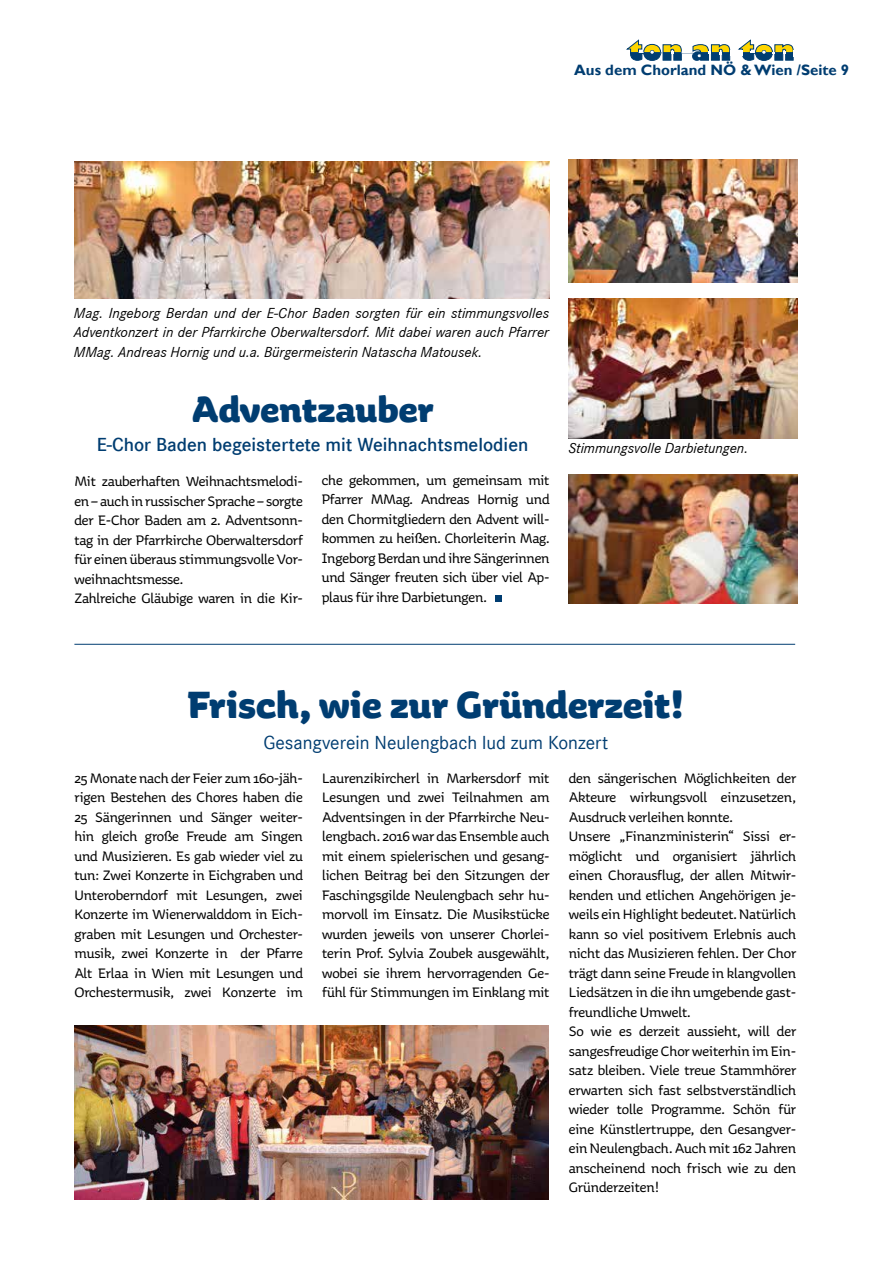
<style>
.page{position:relative;width:893px;height:1263px;background:#fff}
.page>*{position:absolute;margin:0;border:0;box-sizing:border-box;transform-origin:0 0}
.t1{font:800 39px "Aniuk";letter-spacing:.005em;color:#003d71}
.t2{font:800 37.5px "Aniuk";color:#003d71}
.t3{font:600 19.5px "Corporate S";color:#003d71}
.t4{font:19.5px "Corporate S";color:#003d71}
.t5{font:15px/19.5px "Aniuk";letter-spacing:-.015em;color:#000;text-align:justify}
.t6{font:italic 15px/19.5px "Corporate S";color:#000;text-align:justify}
.t7{font:700 15px "Gill Sans";color:#003d71}
</style>
<div class="page">
<svg style="left:626px;top:40px;width:168px;height:21px"></svg>
<img style="left:74px;top:161px;width:476px;height:138px">
<img style="left:568px;top:159px;width:229px;height:123px">
<img style="left:568px;top:298px;width:229px;height:140px">
<div style="left:495px;top:595px;width:6px;height:7px;background:#003d71"></div>
<img style="left:74px;top:1025px;width:475px;height:174px">
<hr style="left:74px;top:644px;width:721px;height:1px;background:#003d71">
<img style="left:568px;top:474px;width:229px;height:130px">
<p class="t7" style="left:574px;top:61px;width:276px">Aus dem Chorland NÖ &amp; Wien /Seite 9</p>
<p class="t6" style="left:74px;top:303px;width:477px">Mag. Ingeborg Berdan und der E-Chor Baden sorgten für ein stimmungsvolles Adventkonzert in der Pfarrkirche Oberwaltersdorf. Mit dabei waren auch Pfarrer MMag. Andreas Hornig und u.a. Bürgermeisterin Natascha Matousek.</p>
<h2 class="t2" style="left:192px;top:386px;width:243px">Adventzauber</h2>
<h3 class="t3" style="left:97px;top:433px;width:433px">E-Chor Baden begeistertete mit Weihnachtsmelodien</h3>
<p class="t5" style="left:74px;top:471px;width:230px;text-align:left">Mit zauberhaften Weihnachtsmelodi&shy;en – auch in russischer Sprache – sorgte der E-Chor Baden am 2. Adventsonn&shy;tag in der Pfarrkirche Oberwaltersdorf für einen überaus stimmungsvolle Vor&shy;weihnachtsmesse.<br>Zahlreiche Gläubige waren in die Kir-</p>
<p class="t5" style="left:322px;top:470px;width:229px">che gekommen, um gemeinsam mit Pfarrer MMag. Andreas Hornig und den Chormitgliedern den Advent will&shy;kommen zu heißen. Chorleiterin Mag.<br>Ingeborg Berdan und ihre Sängerinnen und Sänger freuten sich über viel Ap&shy;plaus für ihre Darbietungen.</p>
<p class="t6" style="left:568px;top:439px;width:181px">Stimmungsvolle Darbietungen.</p>
<h1 class="t1" style="left:188px;top:680px;width:497px">Frisch, wie zur Gründerzeit!</h1>
<h3 class="t4" style="left:263px;top:731px;width:346px">Gesangverein Neulengbach lud zum Konzert</h3>
<p class="t5" style="left:74px;top:768px;width:230px">25 Monate nach der Feier zum 160-jäh&shy;rigen Bestehen des Chores haben die 25 Sängerinnen und Sänger weiter&shy;hin gleich große Freude am Singen und Musizieren. Es gab wieder viel zu tun: Zwei Konzerte in Eichgraben und Unteroberndorf mit Lesungen, zwei Konzerte im Wienerwalddom in Eich&shy;graben mit Lesungen und Orchester&shy;musik, zwei Konzerte in der Pfarre Alt Erlaa in Wien mit Lesungen und Orchestermusik, zwei Konzerte im</p>
<p class="t5" style="left:322px;top:768px;width:229px">Laurenzikircherl in Markersdorf mit Lesungen und zwei Teilnahmen am Adventsingen in der Pfarrkirche Neu&shy;lengbach. 2016 war das Ensemble auch mit einem spielerischen und gesang&shy;lichen Beitrag bei den Sitzungen der Faschingsgilde Neulengbach sehr hu&shy;morvoll im Einsatz. Die Musikstücke wurden jeweils von unserer Chorlei&shy;terin Prof. Sylvia Zoubek ausgewählt, wobei sie ihrem hervorragenden Ge&shy;fühl für Stimmungen im Einklang mit</p>
<p class="t5" style="left:569px;top:768px;width:229px;text-align:left">den sängerischen Möglichkeiten der Akteure wirkungsvoll einzusetzen, Ausdruck verleihen konnte.<br>Unsere „Finanzministerin“ Sissi er&shy;möglicht und organisiert jährlich einen Chorausflug, der allen Mitwir&shy;kenden und etlichen Angehörigen je&shy;weils ein Highlight bedeutet. Natürlich kann so viel positivem Erlebnis auch nicht das Musizieren fehlen. Der Chor trägt dann seine Freude in klangvollen Liedsätzen in die ihn umgebende gast&shy;freundliche Umwelt.<br>So wie es derzeit aussieht, will der sangesfreudige Chor weiterhin im Ein&shy;satz bleiben. Viele treue Stammhörer erwarten sich fast selbstverständlich wieder tolle Programme. Schön für eine Künstlertruppe, den Gesangver&shy;ein Neulengbach. Auch mit 162 Jahren anscheinend noch frisch wie zu den Gründerzeiten!</p>
</div>
